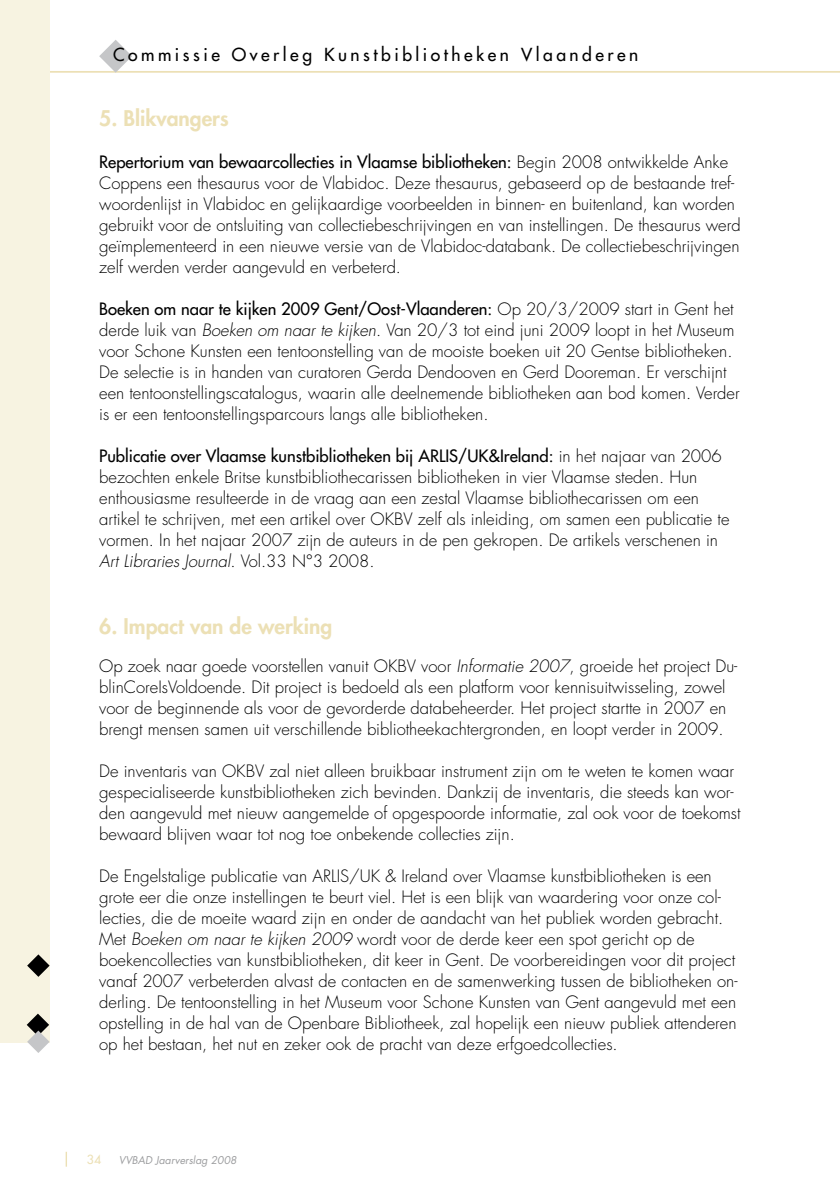
<style>
.page{position:relative;width:840px;height:1191px;background:#fff}
.page>*{position:absolute;margin:0;border:0;box-sizing:border-box;transform-origin:0 0}
.t1{font:800 21px "Futura";color:#ece0b5}
.t2{font:17.5px "Futura";letter-spacing:.2em;color:#000}
.t3{font:300 16.62px/21px "Futura";color:#000}
.t4{font:12.25px "Futura";color:#ece0b5}
.t5{font:italic 10.5px "Futura";color:#9c9d9f}
.s1{font-weight:400}
.s2{font-style:italic}
</style>
<div class="page">
<svg style="left:66px;top:1151px;width:1px;height:15px"></svg>
<hr style="left:0;top:71px;width:840px;height:2px;background:#ece0b5">
<svg style="left:99px;top:40px;width:33px;height:33px"></svg>
<div style="left:0;top:0;width:50px;height:1042px;background:#f7f3e1"></div>
<svg style="left:27px;top:954px;width:23px;height:23px"></svg>
<svg style="left:27px;top:1013px;width:23px;height:40px"></svg>
<p class="t2" style="left:113px;top:43px;width:527px">Commissie Overleg Kunstbibliotheken Vlaanderen</p>
<p class="t1" style="left:99px;top:105px;width:131px">5. Blikvangers</p>
<p class="t3" style="left:99px;top:152px;width:643px"><span class="s1">Repertorium van bewaarcollecties in Vlaamse bibliotheken:</span> Begin 2008 ontwikkelde Anke Coppens een thesaurus voor de Vlabidoc. Deze thesaurus, gebaseerd op de bestaande tref&shy;woordenlijst in Vlabidoc en gelijkaardige voorbeelden in binnen- en buitenland, kan worden gebruikt voor de ontsluiting van collectiebeschrijvingen en van instellingen. De thesaurus werd geïmplementeerd in een nieuwe versie van de Vlabidoc-databank. De collectiebeschrijvingen zelf werden verder aangevuld en verbeterd.</p>
<p class="t3" style="left:99px;top:299px;width:642px"><span class="s1">Boeken om naar te kijken 2009 Gent/Oost-Vlaanderen:</span> Op 20/3/2009 start in Gent het derde luik van <span class="s2">Boeken om naar te kijken</span>. Van 20/3 tot eind juni 2009 loopt in het Museum voor Schone Kunsten een tentoonstelling van de mooiste boeken uit 20 Gentse bibliotheken.<br>De selectie is in handen van curatoren Gerda Dendooven en Gerd Dooreman. Er verschijnt een tentoonstellingscatalogus, waarin alle deelnemende bibliotheken aan bod komen. Verder is er een tentoonstellingsparcours langs alle bibliotheken.</p>
<p class="t3" style="left:99px;top:446px;width:632px"><span class="s1">Publicatie over Vlaamse kunstbibliotheken bij ARLIS/UK&amp;Ireland:</span> in het najaar van 2006 bezochten enkele Britse kunstbibliothecarissen bibliotheken in vier Vlaamse steden. Hun enthousiasme resulteerde in de vraag aan een zestal Vlaamse bibliothecarissen om een artikel te schrijven, met een artikel over OKBV zelf als inleiding, om samen een publicatie te vormen. In het najaar 2007 zijn de auteurs in de pen gekropen. De artikels verschenen in <span class="s2">Art Libraries Journal</span>. Vol.33 N°3 2008.</p>
<p class="t1" style="left:99px;top:612px;width:234px">6. Impact van de werking</p>
<p class="t3" style="left:99px;top:656px;width:640px">Op zoek naar goede voorstellen vanuit OKBV voor <span class="s2">Informatie 2007</span>, groeide het project Du&shy;blinCoreIsVoldoende. Dit project is bedoeld als een platform voor kennisuitwisseling, zowel voor de beginnende als voor de gevorderde databeheerder. Het project startte in 2007 en brengt mensen samen uit verschillende bibliotheekachtergronden, en loopt verder in 2009.</p>
<p class="t3" style="left:99px;top:761px;width:643px">De inventaris van OKBV zal niet alleen bruikbaar instrument zijn om te weten te komen waar gespecialiseerde kunstbibliotheken zich bevinden. Dankzij de inventaris, die steeds kan wor&shy;den aangevuld met nieuw aangemelde of opgespoorde informatie, zal ook voor de toekomst bewaard blijven waar tot nog toe onbekende collecties zijn.</p>
<p class="t3" style="left:99px;top:866px;width:640px">De Engelstalige publicatie van ARLIS/UK &amp; Ireland over Vlaamse kunstbibliotheken is een grote eer die onze instellingen te beurt viel. Het is een blijk van waardering voor onze col&shy;lecties, die de moeite waard zijn en onder de aandacht van het publiek worden gebracht.<br>Met <span class="s2">Boeken om naar te kijken 2009</span> wordt voor de derde keer een spot gericht op de boekencollecties van kunstbibliotheken, dit keer in Gent. De voorbereidingen voor dit project vanaf 2007 verbeterden alvast de contacten en de samenwerking tussen de bibliotheken on&shy;derling. De tentoonstelling in het Museum voor Schone Kunsten van Gent aangevuld met een opstelling in de hal van de Openbare Bibliotheek, zal hopelijk een nieuw publiek attenderen op het bestaan, het nut en zeker ook de pracht van deze erfgoedcollecties.</p>
<p class="t4" style="left:87px;top:1151px;width:16px">34</p>
<p class="t5" style="left:119px;top:1153px;width:119px">VVBAD Jaarverslag 2008</p>
</div>
